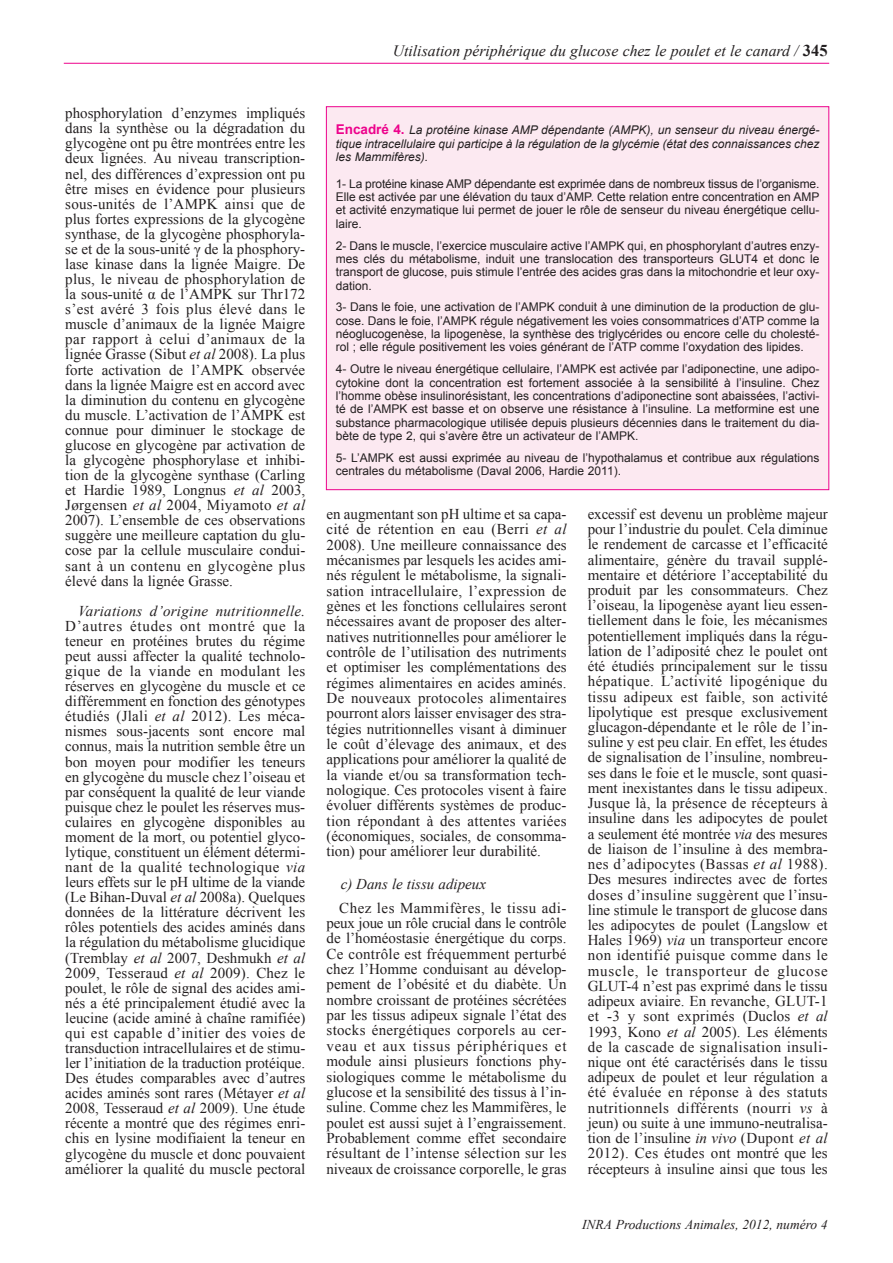
<style>
.page{position:relative;width:893px;height:1263px;background:#fff}
.page>*{position:absolute;margin:0;border:0;box-sizing:border-box;transform-origin:0 0}
.t1{font:italic 15.75px "Times New Roman";color:#231f20}
.t2{font:15px/15.1px "Times New Roman";color:#231f20;text-align:justify}
.t3{font:italic 15px "Times New Roman";letter-spacing:.02em;color:#231f20}
.t4{font:italic 15px "Times New Roman";color:#231f20}
.t5{font:italic 13.5px "Times New Roman";color:#231f20}
.t6{font:12px/13.4px "Arial";color:#231f20;text-align:justify}
.t7{font:italic 12px/13.4px "Arial";color:#231f20;text-align:justify}
.s1{font-style:italic}
.s2{font-weight:700;font-style:normal;font-size:16.5px}
.s3{font-weight:700;font-style:normal;font-size:13.5px;color:#ed028c}
</style>
<div class="page">
<hr style="left:64px;top:63px;width:765px;height:1px;background:#ed028c">
<div style="left:327px;top:107px;width:501px;height:382px;background:#fce9f1"></div>
<p class="t2" style="left:65px;top:106px;width:242px">phosphorylation d’enzymes impliqués dans la synthèse ou la dégradation du glycogène ont pu être montrées entre les deux lignées. Au niveau transcription&shy;nel, des différences d’expression ont pu être mises en évidence pour plusieurs sous-unités de l’AMPK ainsi que de plus fortes expressions de la glycogène synthase, de la glycogène phosphoryla&shy;se et de la sous-unité γ de la phosphory&shy;lase kinase dans la lignée Maigre. De plus, le niveau de phosphorylation de la sous-unité α de l’AMPK sur Thr172 s’est avéré 3 fois plus élevé dans le muscle d’animaux de la lignée Maigre par rapport à celui d’animaux de la lignée Grasse (Sibut <span class="s1">et al</span> 2008). La plus forte activation de l’AMPK observée dans la lignée Maigre est en accord avec la diminution du contenu en glycogène du muscle. L’activation de l’AMPK est connue pour diminuer le stockage de glucose en glycogène par activation de la glycogène phosphorylase et inhibi&shy;tion de la glycogène synthase (Carling et Hardie 1989, Longnus <span class="s1">et al</span> 2003, Jørgensen <span class="s1">et al</span> 2004, Miyamoto <span class="s1">et al </span>2007). L’ensemble de ces observations suggère une meilleure captation du glu&shy;cose par la cellule musculaire condui&shy;sant à un contenu en glycogène plus élevé dans la lignée Grasse.</p>
<p class="t3" style="left:78px;top:602px;width:229px">Variations d’origine nutritionnelle.</p>
<p class="t2" style="left:65px;top:618px;width:242px">D’autres études ont montré que la teneur en protéines brutes du régime peut aussi affecter la qualité technolo&shy;gique de la viande en modulant les réserves en glycogène du muscle et ce différemment en fonction des génotypes étudiés (Jlali <span class="s1">et al</span> 2012). Les méca&shy;nismes sous-jacents sont encore mal connus, mais la nutrition semble être un bon moyen pour modifier les teneurs en glycogène du muscle chez l’oiseau et par conséquent la qualité de leur viande puisque chez le poulet les réserves mus&shy;culaires en glycogène disponibles au moment de la mort, ou potentiel glyco&shy;lytique, constituent un élément détermi&shy;nant de la qualité technologique <span class="s1">via </span>leurs effets sur le pH ultime de la viande (Le Bihan-Duval <span class="s1">et al</span> 2008a). Quelques données de la littérature décrivent les rôles potentiels des acides aminés dans la régulation du métabolisme glucidique (Tremblay <span class="s1">et al</span> 2007, Deshmukh <span class="s1">et al </span>2009, Tesseraud <span class="s1">et al</span> 2009). Chez le poulet, le rôle de signal des acides ami&shy;nés a été principalement étudié avec la leucine (acide aminé à chaîne ramifiée) qui est capable d’initier des voies de transduction intracellulaires et de stimu&shy;ler l’initiation de la traduction protéique.<br>Des études comparables avec d’autres acides aminés sont rares (Métayer <span class="s1">et al </span>2008, Tesseraud <span class="s1">et al</span> 2009). Une étude récente a montré que des régimes enri&shy;chis en lysine modifiaient la teneur en glycogène du muscle et donc pouvaient améliorer la qualité du muscle pectoral</p>
<p class="t1" style="left:393px;top:42px;width:436px">Utilisation périphérique du glucose chez le poulet et le canard / <span class="s2">345</span></p>
<p class="t7" style="left:336px;top:123px;width:485px"><span class="s3">Encadré 4.</span> La protéine kinase AMP dépendante (AMPK), un senseur du niveau énergé&shy;tique intracellulaire qui participe à la régulation de la glycémie (état des connaissances chez les Mammifères).</p>
<p class="t6" style="left:336px;top:177px;width:485px">1- La protéine kinase AMP dépendante est exprimée dans de nombreux tissus de l’organisme.<br>Elle est activée par une élévation du taux d’AMP. Cette relation entre concentration en AMP et activité enzymatique lui permet de jouer le rôle de senseur du niveau énergétique cellu&shy;laire.</p>
<p class="t6" style="left:336px;top:239px;width:485px">2- Dans le muscle, l’exercice musculaire active l’AMPK qui, en phosphorylant d’autres enzy&shy;mes clés du métabolisme, induit une translocation des transporteurs GLUT4 et donc le transport de glucose, puis stimule l’entrée des acides gras dans la mitochondrie et leur oxy&shy;dation.</p>
<p class="t6" style="left:336px;top:301px;width:485px">3- Dans le foie, une activation de l’AMPK conduit à une diminution de la production de glu&shy;cose. Dans le foie, l’AMPK régule négativement les voies consommatrices d’ATP comme la néoglucogenèse, la lipogenèse, la synthèse des triglycérides ou encore celle du cholesté&shy;rol ; elle régule positivement les voies générant de l’ATP comme l’oxydation des lipides.</p>
<p class="t6" style="left:336px;top:362px;width:485px">4- Outre le niveau énergétique cellulaire, l’AMPK est activée par l’adiponectine, une adipo&shy;cytokine dont la concentration est fortement associée à la sensibilité à l’insuline. Chez l’homme obèse insulinorésistant, les concentrations d’adiponectine sont abaissées, l’activi&shy;té de l’AMPK est basse et on observe une résistance à l’insuline. La metformine est une substance pharmacologique utilisée depuis plusieurs décennies dans le traitement du dia&shy;bète de type 2, qui s’avère être un activateur de l’AMPK.</p>
<p class="t6" style="left:336px;top:451px;width:485px">5- L’AMPK est aussi exprimée au niveau de l’hypothalamus et contribue aux régulations centrales du métabolisme (Daval 2006, Hardie 2011).</p>
<p class="t2" style="left:327px;top:506px;width:241px">en augmentant son pH ultime et sa capa&shy;cité de rétention en eau (Berri <span class="s1">et al </span>2008). Une meilleure connaissance des mécanismes par lesquels les acides ami&shy;nés régulent le métabolisme, la signali&shy;sation intracellulaire, l’expression de gènes et les fonctions cellulaires seront nécessaires avant de proposer des alter&shy;natives nutritionnelles pour améliorer le contrôle de l’utilisation des nutriments et optimiser les complémentations des régimes alimentaires en acides aminés.<br>De nouveaux protocoles alimentaires pourront alors laisser envisager des stra&shy;tégies nutritionnelles visant à diminuer le coût d’élevage des animaux, et des applications pour améliorer la qualité de la viande et/ou sa transformation tech&shy;nologique. Ces protocoles visent à faire évoluer différents systèmes de produc&shy;tion répondant à des attentes variées (économiques, sociales, de consomma&shy;tion) pour améliorer leur durabilité.</p>
<p class="t4" style="left:341px;top:875px;width:147px">c) Dans le tissu adipeux</p>
<p class="t2" style="left:327px;top:900px;width:241px;text-indent:13px">Chez les Mammifères, le tissu adi&shy;peux joue un rôle crucial dans le contrôle de l’homéostasie énergétique du corps.<br>Ce contrôle est fréquemment perturbé chez l’Homme conduisant au dévelop&shy;pement de l’obésité et du diabète. Un nombre croissant de protéines sécrétées par les tissus adipeux signale l’état des stocks énergétiques corporels au cer&shy;veau et aux tissus périphériques et module ainsi plusieurs fonctions phy&shy;siologiques comme le métabolisme du glucose et la sensibilité des tissus à l’in&shy;suline. Comme chez les Mammifères, le poulet est aussi sujet à l’engraissement.<br>Probablement comme effet secondaire résultant de l’intense sélection sur les niveaux de croissance corporelle, le gras</p>
<p class="t2" style="left:588px;top:506px;width:242px">excessif est devenu un problème majeur pour l’industrie du poulet. Cela diminue le rendement de carcasse et l’efficacité alimentaire, génère du travail supplé&shy;mentaire et détériore l’acceptabilité du produit par les consommateurs. Chez l’oiseau, la lipogenèse ayant lieu essen&shy;tiellement dans le foie, les mécanismes potentiellement impliqués dans la régu&shy;lation de l’adiposité chez le poulet ont été étudiés principalement sur le tissu hépatique. L’activité lipogénique du tissu adipeux est faible, son activité lipolytique est presque exclusivement glucagon-dépendante et le rôle de l’in&shy;suline y est peu clair. En effet, les études de signalisation de l’insuline, nombreu&shy;ses dans le foie et le muscle, sont quasi&shy;ment inexistantes dans le tissu adipeux.<br>Jusque là, la présence de récepteurs à insuline dans les adipocytes de poulet a seulement été montrée <span class="s1">via</span> des mesures de liaison de l’insuline à des membra&shy;nes d’adipocytes (Bassas <span class="s1">et al</span> 1988).<br>Des mesures indirectes avec de fortes doses d’insuline suggèrent que l’insu&shy;line stimule le transport de glucose dans les adipocytes de poulet (Langslow et Hales 1969) <span class="s1">via</span> un transporteur encore non identifié puisque comme dans le muscle, le transporteur de glucose GLUT-4 n’est pas exprimé dans le tissu adipeux aviaire. En revanche, GLUT-1 et -3 y sont exprimés (Duclos <span class="s1">et al </span>1993, Kono <span class="s1">et al</span> 2005). Les éléments de la cascade de signalisation insuli&shy;nique ont été caractérisés dans le tissu adipeux de poulet et leur régulation a été évaluée en réponse à des statuts nutritionnels différents (nourri <span class="s1">vs</span> à jeun) ou suite à une immuno-neutralisa&shy;tion de l’insuline <span class="s1">in vivo</span> (Dupont <span class="s1">et al </span>2012). Ces études ont montré que les récepteurs à insuline ainsi que tous les</p>
<p class="t5" style="left:582px;top:1217px;width:247px">INRA Productions Animales, 2012, numéro 4</p>
</div>
